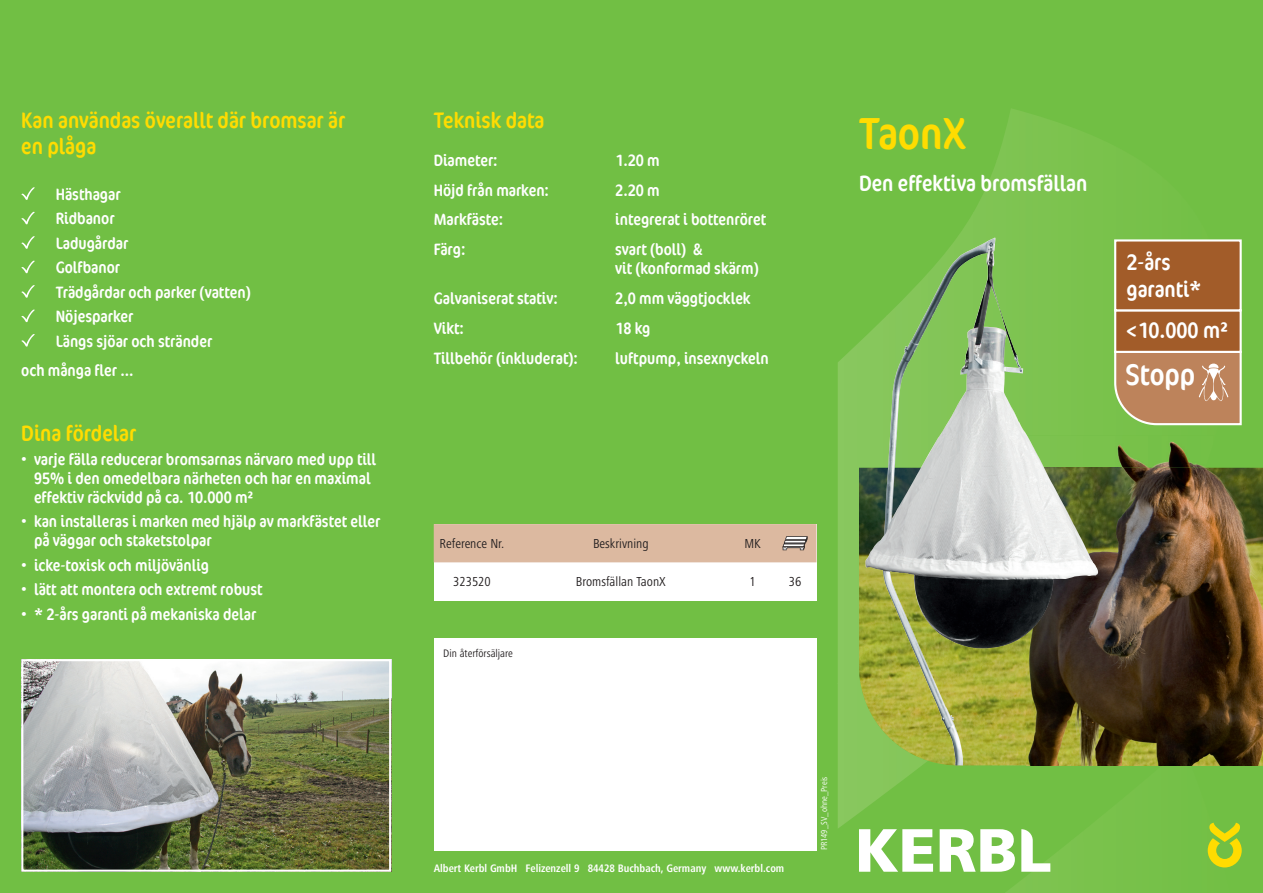
<style>
.page{position:relative;width:1263px;height:893px;background:#71bf44}
.page>*{position:absolute;margin:0;border:0;box-sizing:border-box;transform-origin:0 0}
.t1{font:condensed 45px "Cocon Offc Pro";color:#ffdc01}
.t2{font:condensed 30px "Cocon Offc Pro";color:#fff}
.t3{font:condensed 22.5px/26.5px "Cocon Offc Pro";color:#ffdc01}
.t4{font:condensed 22.5px/26.5px "Cocon Offc Pro";color:#fff}
.t5{font:condensed 16.5px/24.5px "Cocon Offc Pro";color:#fff}
.t6{font:condensed 13.5px "Frutiger Next LTW1 G";color:#231f20}
.t7{font:700 condensed 11.25px "Frutiger Next LTW1 G";color:#fff}
.t8{font:condensed 11.25px "Frutiger Next LTW1 G";color:#231f20}
.t9{font:condensed 9px "Frutiger Next LTW1 G";color:#fff}
</style>
<div class="page">
<img style="left:1006px;top:842px;width:222px;height:51px">
<img style="left:838px;top:684px;width:84px;height:144px">
<img style="left:1134px;top:765px;width:66px;height:1px">
<img style="left:838px;top:337px;width:27px;height:347px">
<img style="left:957px;top:213px;width:114px;height:255px">
<img style="left:973px;top:161px;width:98px;height:52px">
<img style="left:997px;top:109px;width:74px;height:52px">
<svg style="left:1208px;top:823px;width:34px;height:44px"></svg>
<svg style="left:859px;top:829px;width:74px;height:43px"></svg>
<svg style="left:940px;top:829px;width:75px;height:43px"></svg>
<svg style="left:1021px;top:829px;width:29px;height:43px"></svg>
<div style="left:434px;top:638px;width:382px;height:212px;background:#fff"></div>
<div style="left:1114px;top:309px;width:128px;height:44px;background:#a25c29;border:2px solid #fff"></div>
<div style="left:1114px;top:239px;width:128px;height:72px;background:#a25c29;border:2px solid #fff"></div>
<svg style="left:1114px;top:350px;width:128px;height:76px;background:#c0936b"></svg>
<img style="left:859px;top:468px;width:1px;height:214px">
<img style="left:1027px;top:436px;width:189px;height:32px">
<img style="left:1027px;top:468px;width:236px;height:297px">
<img style="left:865px;top:238px;width:129px;height:527px">
<svg style="left:21px;top:187px;width:14px;height:13px"></svg>
<svg style="left:21px;top:212px;width:14px;height:12px"></svg>
<svg style="left:21px;top:236px;width:14px;height:13px"></svg>
<svg style="left:21px;top:261px;width:14px;height:12px"></svg>
<svg style="left:21px;top:285px;width:14px;height:13px"></svg>
<svg style="left:21px;top:310px;width:14px;height:12px"></svg>
<svg style="left:21px;top:334px;width:14px;height:13px"></svg>
<div style="left:434px;top:524px;width:382px;height:77px;background:#fff"></div>
<div style="left:434px;top:524px;width:382px;height:38px;background:#dcb9a0"></div>
<img style="left:24px;top:662px;width:364px;height:207px">
<div style="left:21px;top:659px;width:370px;height:213px;border:2px solid #fff"></div>
<h3 class="t3" style="left:21px;top:106px;width:325px">Kan användas överallt där bromsar är en plåga</h3>
<p class="t5" style="left:56px;top:182px;width:197px">Hästhagar<br>Ridbanor<br>Ladugårdar<br>Golfbanor<br>Trädgårdar och parker (vatten)<br>Nöjesparker<br>Längs sjöar och stränder</p>
<p class="t5" style="left:21px;top:358px;width:114px">och många fler ...</p>
<h3 class="t3" style="left:21px;top:420px;width:116px">Dina fördelar</h3>
<p class="t5" style="left:34px;top:449px;width:344px;line-height:19.2px;text-indent:-13px">• varje fälla reducerar bromsarnas närvaro med upp till<br>95% i den omedelbara närheten och har en maximal effektiv räckvidd på ca. 10.000 m²</p>
<p class="t5" style="left:34px;top:512px;width:348px;line-height:19.2px;text-indent:-13px">• kan installeras i marken med hjälp av markfästet eller på väggar och staketstolpar</p>
<p class="t5" style="left:21px;top:553px;width:189px">• icke-toxisk och miljövänlig</p>
<p class="t5" style="left:21px;top:577px;width:243px">• lätt att montera och extremt robust</p>
<p class="t5" style="left:21px;top:601px;width:237px">• * 2-års garanti på mekaniska delar</p>
<h3 class="t3" style="left:434px;top:106px;width:112px">Teknisk data</h3>
<p class="t5" style="left:434px;top:148px;width:66px">Diameter:</p>
<p class="t5" style="left:615px;top:148px;width:46px">1.20 m</p>
<p class="t5" style="left:434px;top:177px;width:117px">Höjd från marken:</p>
<p class="t5" style="left:615px;top:177px;width:46px">2.20 m</p>
<p class="t5" style="left:434px;top:207px;width:71px">Markfäste:</p>
<p class="t5" style="left:615px;top:207px;width:152px">integrerat i bottenröret</p>
<p class="t5" style="left:434px;top:237px;width:33px">Färg:</p>
<p class="t5" style="left:615px;top:239px;width:145px;line-height:19.2px">svart (boll) &amp;<br>vit (konformad skärm)</p>
<p class="t5" style="left:434px;top:286px;width:126px">Galvaniserat stativ:</p>
<p class="t5" style="left:615px;top:286px;width:137px">2,0 mm väggtjocklek</p>
<p class="t5" style="left:434px;top:316px;width:32px">Vikt:</p>
<p class="t5" style="left:615px;top:316px;width:37px">18 kg</p>
<p class="t5" style="left:434px;top:345px;width:146px">Tillbehör (inkluderat):</p>
<p class="t5" style="left:615px;top:345px;width:155px">luftpump, insexnyckeln</p>
<h1 class="t1" style="left:859px;top:103px;width:109px">TaonX</h1>
<h3 class="t4" style="left:859px;top:170px;width:230px">Den effektiva bromsfällan</h3>
<h3 class="t4" style="left:1126px;top:249px;width:77px">2-års garanti*</h3>
<h3 class="t4" style="left:1126px;top:317px;width:103px">&lt;10.000 m²</h3>
<h2 class="t2" style="left:1125px;top:354px;width:71px">Stopp</h2>
<p class="t6" style="left:440px;top:536px;width:66px">Reference Nr.</p>
<p class="t6" style="left:593px;top:536px;width:57px">Beskrivning</p>
<p class="t6" style="left:744px;top:536px;width:18px">MK</p>
<p class="t6" style="left:453px;top:574px;width:39px">323520</p>
<p class="t6" style="left:576px;top:574px;width:91px">Bromsfällan TaonX</p>
<p class="t6" style="left:749px;top:574px;width:8px">1</p>
<p class="t6" style="left:789px;top:574px;width:14px">36</p>
<p class="t8" style="left:443px;top:646px;width:71px">Din återförsäljare</p>
<p class="t7" style="left:434px;top:861px;width:352px">Albert Kerbl GmbH Felizenzell 9 84428 Buchbach, Germany www.kerbl.com</p>
<p class="t9" style="left:819px;top:850px;width:76px;rotate:-90deg">PR149_SV_ohne_Preis</p>
</div>
